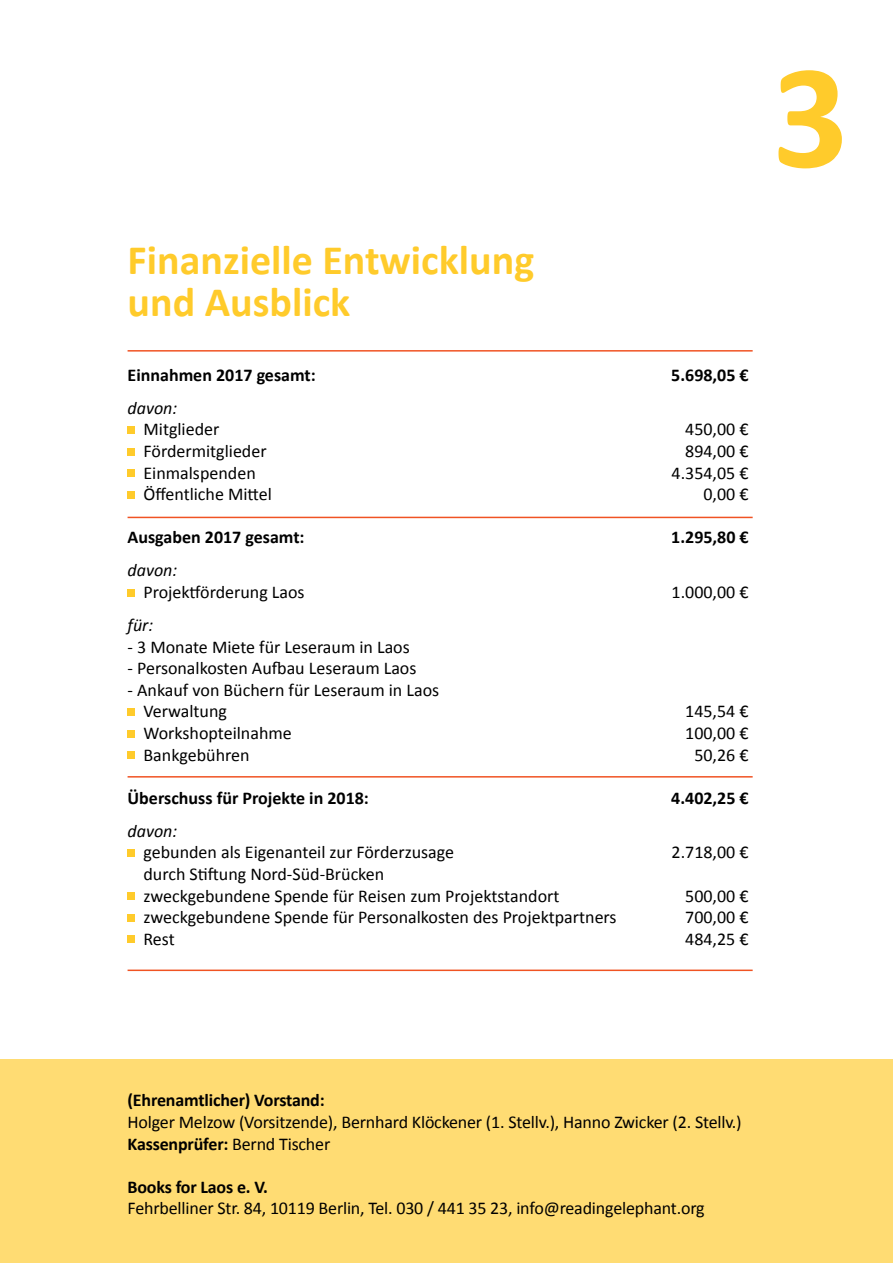
<style>
.page{position:relative;width:893px;height:1263px;background:#fff}
.page>*{position:absolute;margin:0;border:0;box-sizing:border-box;transform-origin:0 0}
.t1{font:700 150px "Calibri";color:#ffcb2b}
.t2{font:700 42px/42px "Calibri";color:#ffcb2b}
.t3{font:18px/21.6px "Calibri";color:#000}
.t4{font:700 18px "Calibri";color:#000}
.t5{font:italic 18px "Calibri";color:#000}
.s1{font-weight:700}
</style>
<div class="page">
<div style="left:128px;top:426px;width:7px;height:8px;background:#ffcb2b"></div>
<div style="left:128px;top:448px;width:7px;height:7px;background:#ffcb2b"></div>
<div style="left:128px;top:469px;width:7px;height:8px;background:#ffcb2b"></div>
<div style="left:128px;top:491px;width:7px;height:8px;background:#ffcb2b"></div>
<div style="left:128px;top:589px;width:7px;height:7px;background:#ffcb2b"></div>
<div style="left:128px;top:708px;width:7px;height:8px;background:#ffcb2b"></div>
<div style="left:128px;top:730px;width:7px;height:7px;background:#ffcb2b"></div>
<div style="left:128px;top:751px;width:7px;height:8px;background:#ffcb2b"></div>
<div style="left:128px;top:849px;width:7px;height:8px;background:#ffcb2b"></div>
<div style="left:128px;top:892px;width:7px;height:8px;background:#ffcb2b"></div>
<div style="left:128px;top:914px;width:7px;height:8px;background:#ffcb2b"></div>
<div style="left:128px;top:935px;width:7px;height:8px;background:#ffcb2b"></div>
<hr style="left:128px;top:350px;width:625px;height:2px;background:#f05323">
<hr style="left:128px;top:969px;width:625px;height:2px;background:#f05323">
<hr style="left:128px;top:517px;width:625px;height:1px;background:#f05323">
<hr style="left:128px;top:776px;width:625px;height:1px;background:#f05323">
<div style="left:0;top:1059px;width:893px;height:204px;background:#ffdc73"></div>
<h1 class="t1" style="left:772px;top:21px;width:78px">3</h1>
<h2 class="t2" style="left:128px;top:239px;width:408px">Finanzielle Entwicklung und Ausblick</h2>
<p class="t4" style="left:128px;top:363px;width:190px">Einnahmen 2017 gesamt:</p>
<p class="t4" style="left:671px;top:363px;width:79px">5.698,05 €</p>
<p class="t5" style="left:128px;top:395px;width:51px">davon:</p>
<p class="t3" style="left:143px;top:419px;width:77px">Mitglieder</p>
<p class="t3" style="left:685px;top:419px;width:65px">450,00 €</p>
<p class="t3" style="left:143px;top:440px;width:125px">Fördermitglieder</p>
<p class="t3" style="left:685px;top:440px;width:65px">894,00 €</p>
<p class="t3" style="left:143px;top:462px;width:114px">Einmalspenden</p>
<p class="t3" style="left:672px;top:462px;width:78px">4.354,05 €</p>
<p class="t3" style="left:143px;top:483px;width:130px">Öffentliche Mittel</p>
<p class="t3" style="left:703px;top:483px;width:47px">0,00 €</p>
<p class="t4" style="left:128px;top:526px;width:179px">Ausgaben 2017 gesamt:</p>
<p class="t4" style="left:671px;top:526px;width:79px">1.295,80 €</p>
<p class="t5" style="left:128px;top:558px;width:51px">davon:</p>
<p class="t3" style="left:143px;top:581px;width:163px">Projektförderung Laos</p>
<p class="t3" style="left:672px;top:581px;width:78px">1.000,00 €</p>
<p class="t5" style="left:128px;top:613px;width:27px">für:</p>
<p class="t3" style="left:128px;top:636px;width:284px">- 3 Monate Miete für Leseraum in Laos</p>
<p class="t3" style="left:128px;top:657px;width:290px">- Personalkosten Aufbau Leseraum Laos</p>
<p class="t3" style="left:143px;top:679px;width:297px;text-indent:-16px">- Ankauf von Büchern für Leseraum in Laos<br>Verwaltung</p>
<p class="t3" style="left:685px;top:701px;width:65px">145,54 €</p>
<p class="t3" style="left:143px;top:722px;width:150px">Workshopteilnahme</p>
<p class="t3" style="left:685px;top:722px;width:65px">100,00 €</p>
<p class="t3" style="left:143px;top:744px;width:108px">Bankgebühren</p>
<p class="t3" style="left:694px;top:744px;width:56px">50,26 €</p>
<p class="t4" style="left:128px;top:786px;width:243px">Überschuss für Projekte in 2018:</p>
<p class="t4" style="left:671px;top:786px;width:79px">4.402,25 €</p>
<p class="t5" style="left:128px;top:818px;width:51px">davon:</p>
<p class="t3" style="left:143px;top:842px;width:312px">gebunden als Eigenanteil zur Förderzusage</p>
<p class="t3" style="left:672px;top:842px;width:78px">2.718,00 €</p>
<p class="t3" style="left:143px;top:863px;width:417px">durch Stiftung Nord-Süd-Brücken<br>zweckgebundene Spende für Reisen zum Projektstandort</p>
<p class="t3" style="left:685px;top:885px;width:65px">500,00 €</p>
<p class="t3" style="left:143px;top:906px;width:475px">zweckgebundene Spende für Personalkosten des Projektpartners</p>
<p class="t3" style="left:685px;top:906px;width:65px">700,00 €</p>
<p class="t3" style="left:143px;top:928px;width:33px">Rest</p>
<p class="t3" style="left:685px;top:928px;width:65px">484,25 €</p>
<p class="t4" style="left:128px;top:1089px;width:199px">(Ehrenamtlicher) Vorstand:</p>
<p class="t3" style="left:128px;top:1111px;width:616px">Holger Melzow (Vorsitzende), Bernhard Klöckener (1. Stellv.), Hanno Zwicker (2. Stellv.)<br><span class="s1">Kassenprüfer:</span> Bernd Tischer</p>
<p class="t4" style="left:128px;top:1175px;width:142px">Books for Laos e. V.</p>
<p class="t3" style="left:128px;top:1198px;width:579px">Fehrbelliner Str. 84, 10119 Berlin, Tel. 030 / 441 35 23, info@readingelephant.org</p>
</div>
